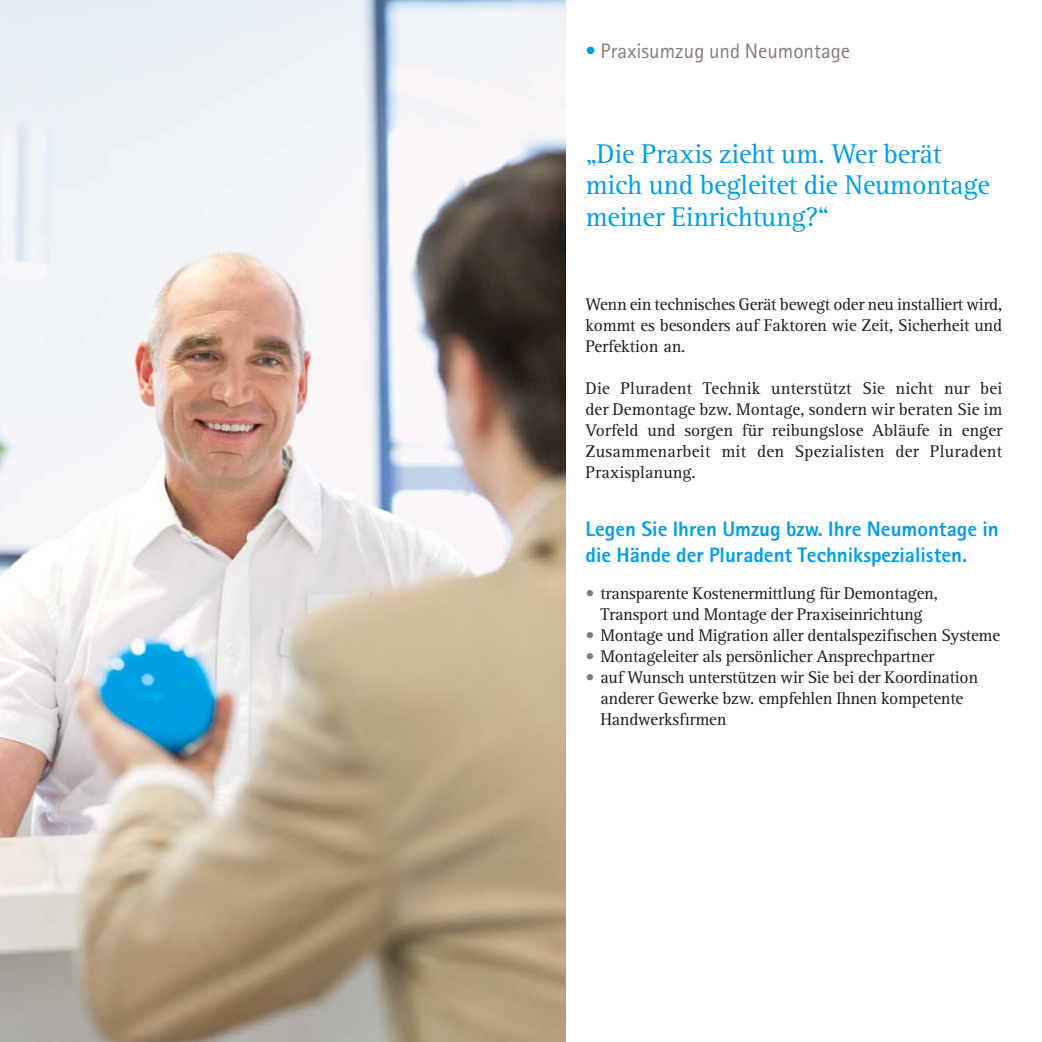
<style>
.page{position:relative;width:1042px;height:1042px;background:#fff}
.page>*{position:absolute;margin:0;border:0;box-sizing:border-box;transform-origin:0 0}
.t1{font:28px/31.5px "Rotis Serif Pro";letter-spacing:-.01em;color:#009fe3}
.t2{font:800 21px/26.2px "Rotis Sans Serif Pro";color:#009fe3}
.t3{font:21px "Rotis Sans Serif Pro";color:#887b76}
.t4{font:17.5px/21px "Rotis Serif Pro";letter-spacing:-.015em;color:#1d1d1b;text-align:justify}
.s1{color:#009fe3}
.s2{color:#887b76}
</style>
<div class="page">
<img style="left:0;top:0;width:566px;height:1042px">
<p class="t3" style="left:585px;top:43px;width:266px"><span class="s1">•</span> Praxisumzug und Neumontage</p>
<h1 class="t1" style="left:585px;top:141px;width:406px">„Die Praxis zieht um. Wer berät mich und begleitet die Neumontage meiner Einrichtung?“</h1>
<p class="t4" style="left:585px;top:295px;width:418px">Wenn ein technisches Gerät bewegt oder neu installiert wird, kommt es besonders auf Faktoren wie Zeit, Sicherheit und Perfektion an.</p>
<p class="t4" style="left:585px;top:379px;width:418px">Die Pluradent Technik unterstützt Sie nicht nur bei der Demontage bzw. Montage, sondern wir beraten Sie im Vorfeld und sorgen für reibungslose Abläufe in enger Zusammenarbeit mit den Spezialisten der Pluradent Praxisplanung.</p>
<p class="t2" style="left:585px;top:518px;width:415px">Legen Sie Ihren Umzug bzw. Ihre Neumontage in die Hände der Pluradent Technikspezialisten.</p>
<p class="t4" style="left:585px;top:584px;width:354px;text-align:center"><span class="s2">•</span> transparente Kostenermittlung für Demontagen,<br>Transport und Montage der Praxiseinrichtung</p>
<p class="t4" style="left:585px;top:626px;width:416px"><span class="s2">•</span> Montage und Migration aller dentalspezifischen Systeme</p>
<p class="t4" style="left:585px;top:647px;width:350px"><span class="s2">•</span> Montageleiter als persönlicher Ansprechpartner</p>
<p class="t4" style="left:600px;top:668px;width:379px;text-align:left;text-indent:-15px"><span class="s2">•</span> auf Wunsch unterstützen wir Sie bei der Koordination anderer Gewerke bzw. empfehlen Ihnen kompetente<br>Handwerksfirmen</p>
</div>
